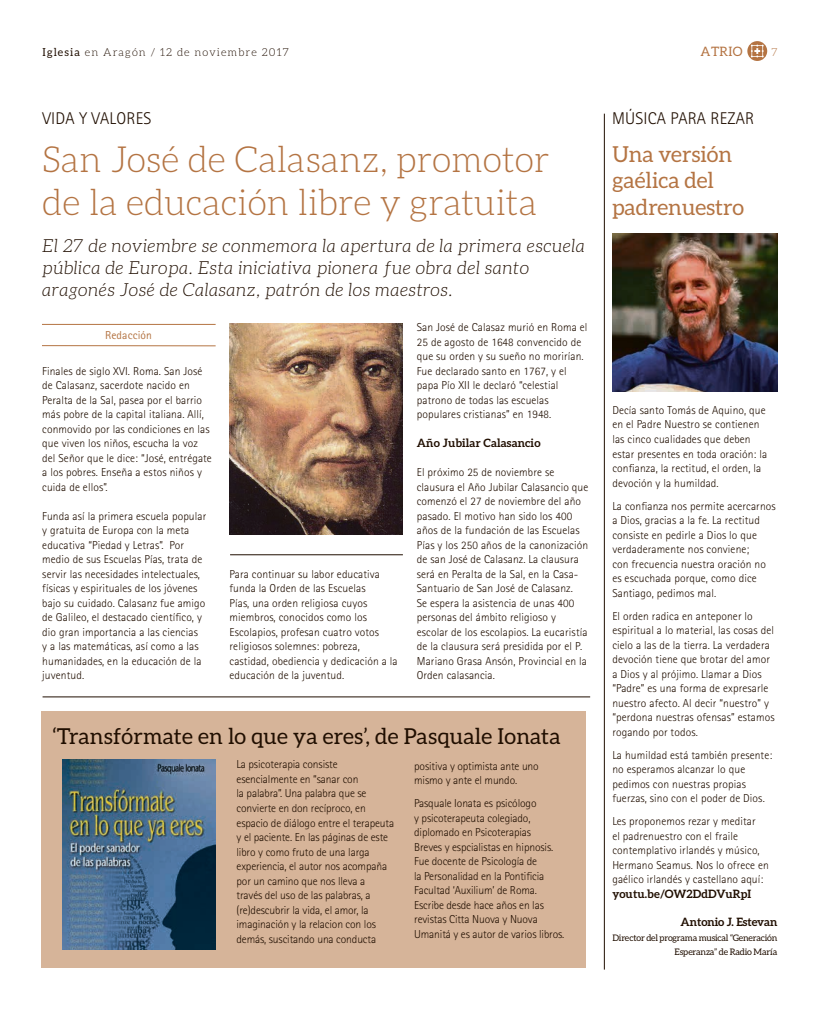
<style>
.page{position:relative;width:820px;height:1021px;background:#fff}
.page>*{position:absolute;margin:0;border:0;box-sizing:border-box;transform-origin:0 0}
.t1{font:300 36px/43.2px "Aleo";color:#b47443}
.t2{font:22px "Aleo";letter-spacing:.01em;color:#200e00}
.t3{font:22px/26.4px "Aleo";color:#b47443}
.t4{font:italic 300 18px/22px "Aleo";letter-spacing:.03em;color:#200e00}
.t5{font:300 17px "Rotis Sans Serif";letter-spacing:.01em;color:#200e00}
.t6{font:13px "Aleo";letter-spacing:.025em;color:#b47443}
.t7{font:300 11.5px/14.5px "Rotis Sans Serif";letter-spacing:.01em;color:#200e00}
.t8{font:300 11.5px/14.5px "Rotis Sans Serif";letter-spacing:-.01em;color:#200e00}
.t9{font:700 11.5px "Aleo";letter-spacing:.01em;color:#200e00}
.t10{font:700 11.5px "Aleo";letter-spacing:-.01em;color:#200e00}
.t11{font:11.5px "Rotis Sans Serif";letter-spacing:.01em;color:#b47443}
.t12{font:300 11px "Aleo";letter-spacing:.1em;color:#200e00}
.t13{font:300 11px "Aleo";color:#b47443}
.t14{font:9px/14.5px "Aleo";letter-spacing:-.02em;color:#200e00;text-align:right}
.s1{font-weight:400}
</style>
<div class="page">
<svg style="left:747px;top:41px;width:19px;height:20px"></svg>
<hr style="left:604px;top:114px;width:1px;height:855px;background:#200e00">
<img style="left:612px;top:234px;width:165px;height:157px">
<img style="left:230px;top:323px;width:173px;height:211px">
<hr style="left:42px;top:324px;width:173px;height:1px;background:#b47443">
<hr style="left:42px;top:345px;width:173px;height:1px;background:#b47443">
<hr style="left:230px;top:554px;width:173px;height:1px;background:#200e00">
<hr style="left:43px;top:696px;width:547px;height:1px;background:#200e00">
<div style="left:41px;top:711px;width:544px;height:256px;background:#d6b499"></div>
<img style="left:63px;top:760px;width:153px;height:189px">
<p class="t12" style="left:43px;top:46px;width:248px"><span class="s1">Iglesia</span> en Aragón / 12 de noviembre 2017</p>
<p class="t6" style="left:700px;top:44px;width:43px">ATRIO</p>
<p class="t13" style="left:771px;top:46px;width:8px">7</p>
<h3 class="t5" style="left:43px;top:108px;width:110px">VIDA Y VALORES</h3>
<h1 class="t1" style="left:42px;top:137px;width:508px">San José de Calasanz, promotor de la educación libre y gratuita</h1>
<h3 class="t4" style="left:42px;top:235px;width:543px">El 27 de noviembre se conmemora la apertura de la primera escuela pública de Europa. Esta iniciativa pionera fue obra del santo aragonés José de Calasanz, patrón de los maestros.</h3>
<p class="t11" style="left:105px;top:328px;width:48px">Redacción</p>
<p class="t7" style="left:42px;top:363px;width:171px">Finales de siglo XVI. Roma. San José de Calasanz, sacerdote nacido en Peralta de la Sal, pasea por el barrio más pobre de la capital italiana. Allí, conmovido por las condiciones en las que viven los niños, escucha la voz del Señor que le dice: “José, entrégate a los pobres. Enseña a estos niños y cuida de ellos”.</p>
<p class="t7" style="left:42px;top:508px;width:165px">Funda así la primera escuela popular y gratuita de Europa con la meta educativa “Piedad y Letras”. Por medio de sus Escuelas Pías, trata de servir las necesidades intelectuales, físicas y espirituales de los jóvenes bajo su cuidado. Calasanz fue amigo de Galileo, el destacado científico, y dio gran importancia a las ciencias<br>y a las matemáticas, así como a las humanidades, en la educación de la juventud.</p>
<p class="t7" style="left:229px;top:566px;width:169px">Para continuar su labor educativa funda la Orden de las Escuelas<br>Pías, una orden religiosa cuyos miembros, conocidos como los<br>Escolapios, profesan cuatro votos religiosos solemnes: pobreza, castidad, obediencia y dedicación a la educación de la juventud.</p>
<p class="t7" style="left:416px;top:320px;width:172px">San José de Calasaz murió en Roma el<br>25 de agosto de 1648 convencido de que su orden y su sueño no morirían.<br>Fue declarado santo en 1767, y el papa Pío XII le declaró “celestial patrono de todas las escuelas populares cristianas” en 1948.</p>
<p class="t9" style="left:416px;top:436px;width:125px">Año Jubilar Calasancio</p>
<p class="t7" style="left:416px;top:465px;width:173px">El próximo 25 de noviembre se clausura el Año Jubilar Calasancio que comenzó el 27 de noviembre del año pasado. El motivo han sido los 400 años de la fundación de las Escuelas Pías y los 250 años de la canonización de san José de Calasanz. La clausura será en Peralta de la Sal, en la Casa-Santuario de San José de Calasanz.<br>Se espera la asistencia de unas 400 personas del ámbito religioso y escolar de los escolapios. La eucaristía de la clausura será presidida por el P.<br>Mariano Grasa Ansón, Provincial en la Orden calasancia.</p>
<h2 class="t2" style="left:52px;top:724px;width:509px">‘Transfórmate en lo que ya eres’, de Pasquale Ionata</h2>
<p class="t8" style="left:236px;top:757px;width:159px">La psicoterapia consiste esencialmente en “sanar con<br>la palabra”. Una palabra que se convierte en don recíproco, en espacio de diálogo entre el terapeuta y el paciente. En las páginas de este libro y como fruto de una larga experiencia, el autor nos acompaña por un camino que nos lleva a<br>través del uso de las palabras, a (re)descubrir la vida, el amor, la imaginación y la relacion con los demás, suscitando una conducta</p>
<p class="t8" style="left:414px;top:758px;width:126px">positiva y optimista ante uno mismo y ante el mundo.</p>
<p class="t8" style="left:414px;top:796px;width:152px">Pasquale Ionata es psicólogo<br>y psicoterapeuta colegiado, diplomado en Psicoterapias<br>Breves y espcialistas en hipnosis.<br>Fue docente de Psicología de<br>la Personalidad en la Pontificia<br>Facultad ‘Auxilium’ de Roma.<br>Escribe desde hace años en las revistas Citta Nuova y Nuova<br>Umanitá y es autor de varios libros.</p>
<h3 class="t5" style="left:612px;top:109px;width:144px">MÚSICA PARA REZAR</h3>
<h2 class="t3" style="left:612px;top:140px;width:133px">Una versión gaélica del padrenuestro</h2>
<p class="t7" style="left:612px;top:403px;width:156px">Decía santo Tomás de Aquino, que en el Padre Nuestro se contienen las cinco cualidades que deben estar presentes en toda oración: la confianza, la rectitud, el orden, la devoción y la humildad.</p>
<p class="t7" style="left:612px;top:498px;width:165px">La confianza nos permite acercarnos a Dios, gracias a la fe. La rectitud consiste en pedirle a Dios lo que verdaderamente nos conviene;<br>con frecuencia nuestra oración no es escuchada porque, como dice<br>Santiago, pedimos mal.</p>
<p class="t7" style="left:612px;top:608px;width:164px">El orden radica en anteponer lo espiritual a lo material, las cosas del cielo a las de la tierra. La verdadera devoción tiene que brotar del amor a Dios y al prójimo. Llamar a Dios “Padre” es una forma de expresarle nuestro afecto. Al decir “nuestro” y “perdona nuestras ofensas” estamos rogando por todos.</p>
<p class="t7" style="left:612px;top:747px;width:161px">La humildad está también presente: no esperamos alcanzar lo que pedimos con nuestras propias fuerzas, sino con el poder de Dios.</p>
<p class="t7" style="left:612px;top:814px;width:158px">Les proponemos rezar y meditar<br>el padrenuestro con el fraile contemplativo irlandés y músico,<br>Hermano Seamus. Nos lo ofrece en gaélico irlandés y castellano aquí:</p>
<p class="t9" style="left:612px;top:887px;width:140px">youtu.be/OW2DdDVuRpI</p>
<p class="t10" style="left:680px;top:915px;width:98px">Antonio J. Estevan</p>
<p class="t14" style="left:612px;top:930px;width:166px">Director del programa musical “Generación<br>Esperanza” de Radio María</p>
</div>
